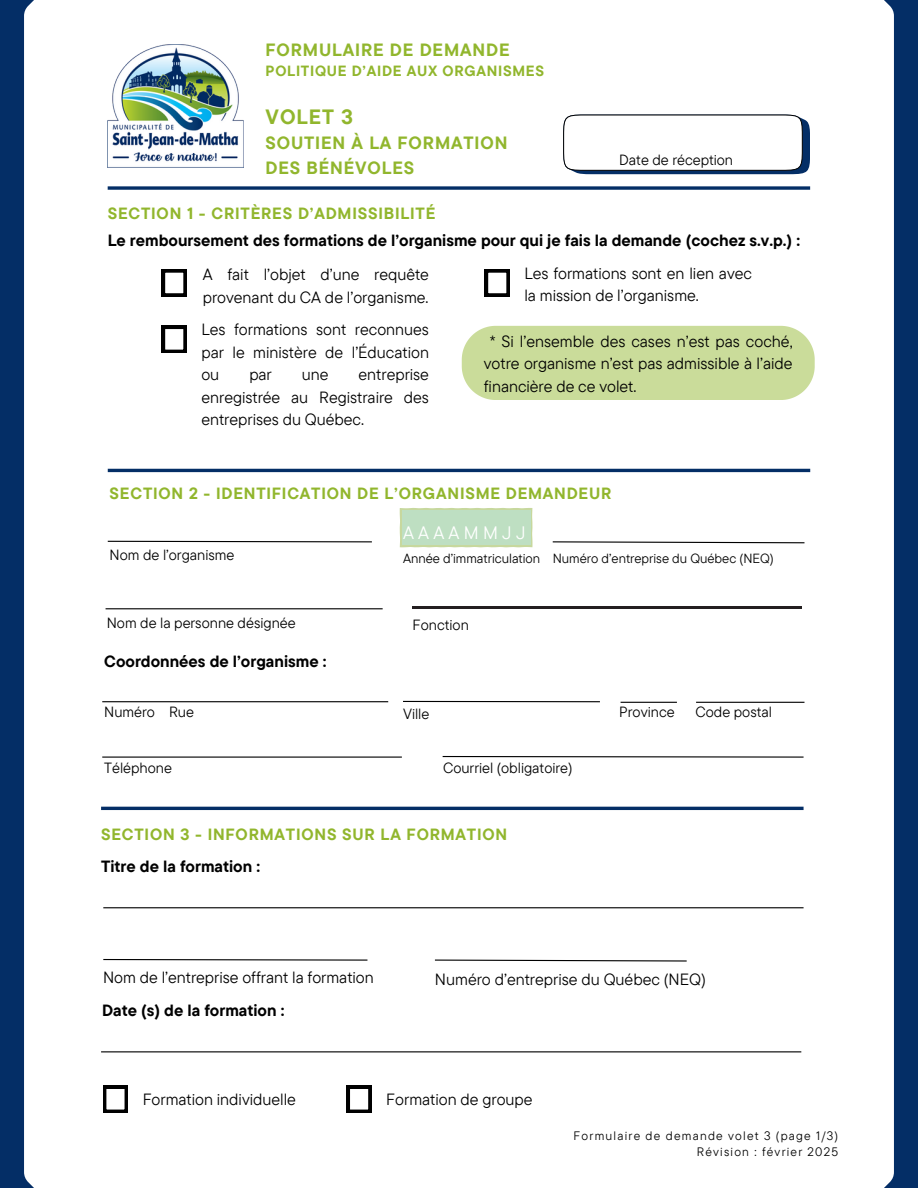
<style>
.page{position:relative;width:918px;height:1188px;background:#042e66}
.page>*{position:absolute;margin:0;border:0;box-sizing:border-box;transform-origin:0 0}
.t1{font:700 20.7px "TT Commons Pro";letter-spacing:.05em;color:#91b62d}
.t2{font:18px "TT Commons Pro";letter-spacing:.24em;color:#fff}
.t3{font:700 17.7px/24.3px "TT Commons Pro";letter-spacing:.05em;color:#91b62d}
.t4{font:16.2px/22.5px "TT Commons Pro";color:#000;text-align:justify}
.t5{font:700 16.2px "TT Commons Pro";color:#000}
.t6{font:700 16.2px "TT Commons Pro";letter-spacing:.05em;color:#91b62d}
.t7{font:14.7px "TT Commons Pro";color:#000}
.t8{font:700 14.7px "TT Commons Pro";letter-spacing:.05em;color:#91b62d}
.t9{font:13.2px "TT Commons Pro";color:#000}
.t10{font:12.15px "TT Commons Pro";letter-spacing:.1em;color:#000}
</style>
<div class="page">
<div style="left:24px;top:0;width:870px;height:1188px;background:#fff"></div>
<svg style="left:58px;top:575px;width:8px;height:8px"></svg>
<svg style="left:58px;top:605px;width:8px;height:7px"></svg>
<svg style="left:563px;top:115px;width:247px;height:59px"></svg>
<div style="left:564px;top:115px;width:238px;height:55px;background:#fff;border-radius:20px"></div>
<div style="left:563px;top:115px;width:240px;height:56px;border:1px solid #000;border-radius:20px"></div>
<svg style="left:552px;top:541px;width:254px;height:3px"></svg>
<hr style="left:106px;top:608px;width:277px;height:1px;background:#000">
<hr style="left:403px;top:701px;width:197px;height:1px;background:#000">
<hr style="left:696px;top:702px;width:108px;height:1px;background:#000">
<hr style="left:102px;top:757px;width:300px;height:1px;background:#000">
<svg style="left:442px;top:755px;width:363px;height:3px"></svg>
<svg style="left:108px;top:186px;width:702px;height:4px"></svg>
<hr style="left:108px;top:469px;width:702px;height:3px;background:#042e66">
<hr style="left:101px;top:807px;width:703px;height:3px;background:#042e66">
<img style="left:108px;top:45px;width:136px;height:122px">
<div style="left:462px;top:326px;width:353px;height:74px;background:#cadc9a"></div>
<svg style="left:107px;top:540px;width:266px;height:3px"></svg>
<svg style="left:400px;top:508px;width:132px;height:39px"></svg>
<div style="left:402px;top:510px;width:128px;height:35px;background:#bedfc2"></div>
<hr style="left:103px;top:907px;width:701px;height:1px;background:#000">
<hr style="left:102px;top:701px;width:286px;height:1px;background:#000">
<hr style="left:621px;top:702px;width:56px;height:1px;background:#000">
<hr style="left:413px;top:607px;width:389px;height:2px;background:#231f20">
<hr style="left:101px;top:1051px;width:700px;height:1px;background:#000">
<svg style="left:162px;top:269px;width:25px;height:27px"></svg>
<svg style="left:485px;top:269px;width:25px;height:27px"></svg>
<svg style="left:162px;top:326px;width:25px;height:27px"></svg>
<svg style="left:103px;top:1086px;width:25px;height:27px"></svg>
<svg style="left:347px;top:1086px;width:24px;height:27px"></svg>
<svg style="left:102px;top:958px;width:267px;height:3px"></svg>
<svg style="left:434px;top:959px;width:254px;height:3px"></svg>
<p class="t3" style="left:266px;top:38px;width:246px">FORMULAIRE DE DEMANDE</p>
<p class="t8" style="left:266px;top:62px;width:280px">POLITIQUE D’AIDE AUX ORGANISMES</p>
<h2 class="t1" style="left:266px;top:103px;width:89px">VOLET 3</h2>
<h2 class="t3" style="left:266px;top:131px;width:243px">SOUTIEN À LA FORMATION<br>DES BÉNÉVOLES</h2>
<p class="t7" style="left:619px;top:150px;width:115px">Date de réception</p>
<p class="t6" style="left:108px;top:203px;width:329px">SECTION 1 - CRITÈRES D’ADMISSIBILITÉ</p>
<p class="t5" style="left:108px;top:230px;width:694px">Le remboursement des formations de l’organisme pour qui je fais la demande (cochez s.v.p.) :</p>
<p class="t4" style="left:203px;top:263px;width:228px">A fait l’objet d’une requête provenant du CA de l’organisme.</p>
<h5 class="t4" style="left:524px;top:262px;width:229px">Les formations sont en lien avec la mission de l’organisme.</h5>
<p class="t4" style="left:484px;top:329px;width:310px;text-indent:6px">* Si l’ensemble des cases n’est pas coché, votre organisme n’est pas admissible à l’aide financière de ce volet.</p>
<p class="t4" style="left:201px;top:318px;width:229px">Les formations sont reconnues par le ministère de l’Éducation ou</p>
<p class="t4" style="left:201px;top:363px;width:229px;text-indent:157px">entreprise enregistrée au Registraire des entreprises du Québec.</p>
<p class="t4" style="left:249px;top:363px;width:24px">par</p>
<p class="t4" style="left:302px;top:363px;width:28px">une</p>
<h2 class="t6" style="left:110px;top:482px;width:503px">SECTION 2 - IDENTIFICATION DE L’ORGANISME DEMANDEUR</h2>
<p class="t2" style="left:403px;top:521px;width:124px">AAAAMMJJ</p>
<p class="t9" style="left:403px;top:550px;width:139px">Année d’immatriculation</p>
<p class="t9" style="left:553px;top:550px;width:223px">Numéro d’entreprise du Québec (NEQ)</p>
<p class="t7" style="left:110px;top:546px;width:126px">Nom de l’organisme</p>
<p class="t7" style="left:107px;top:613px;width:190px">Nom de la personne désignée</p>
<h3 class="t7" style="left:413px;top:615px;width:58px">Fonction</h3>
<p class="t5" style="left:104px;top:651px;width:224px">Coordonnées de l’organisme :</p>
<p class="t7" style="left:104px;top:703px;width:91px">Numéro Rue</p>
<p class="t7" style="left:403px;top:705px;width:28px">Ville</p>
<p class="t7" style="left:619px;top:703px;width:57px">Province</p>
<p class="t7" style="left:695px;top:703px;width:78px">Code postal</p>
<h6 class="t7" style="left:104px;top:758px;width:69px">Téléphone</h6>
<h2 class="t7" style="left:443px;top:759px;width:131px">Courriel (obligatoire)</h2>
<h4 class="t6" style="left:101px;top:824px;width:408px">SECTION 3 - INFORMATIONS SUR LA FORMATION</h4>
<p class="t5" style="left:101px;top:856px;width:161px">Titre de la formation :</p>
<p class="t4" style="left:103px;top:965px;width:272px">Nom de l’entreprise offrant la formation</p>
<p class="t4" style="left:435px;top:968px;width:273px">Numéro d’entreprise du Québec (NEQ)</p>
<p class="t5" style="left:102px;top:1000px;width:184px">Date (s) de la formation :</p>
<p class="t4" style="left:143px;top:1088px;width:155px">Formation individuelle</p>
<p class="t4" style="left:386px;top:1088px;width:148px">Formation de groupe</p>
<h4 class="t10" style="left:574px;top:1128px;width:266px">Formulaire de demande volet 3 (page 1/3)</h4>
<p class="t10" style="left:697px;top:1144px;width:143px">Révision : février 2025</p>
</div>
